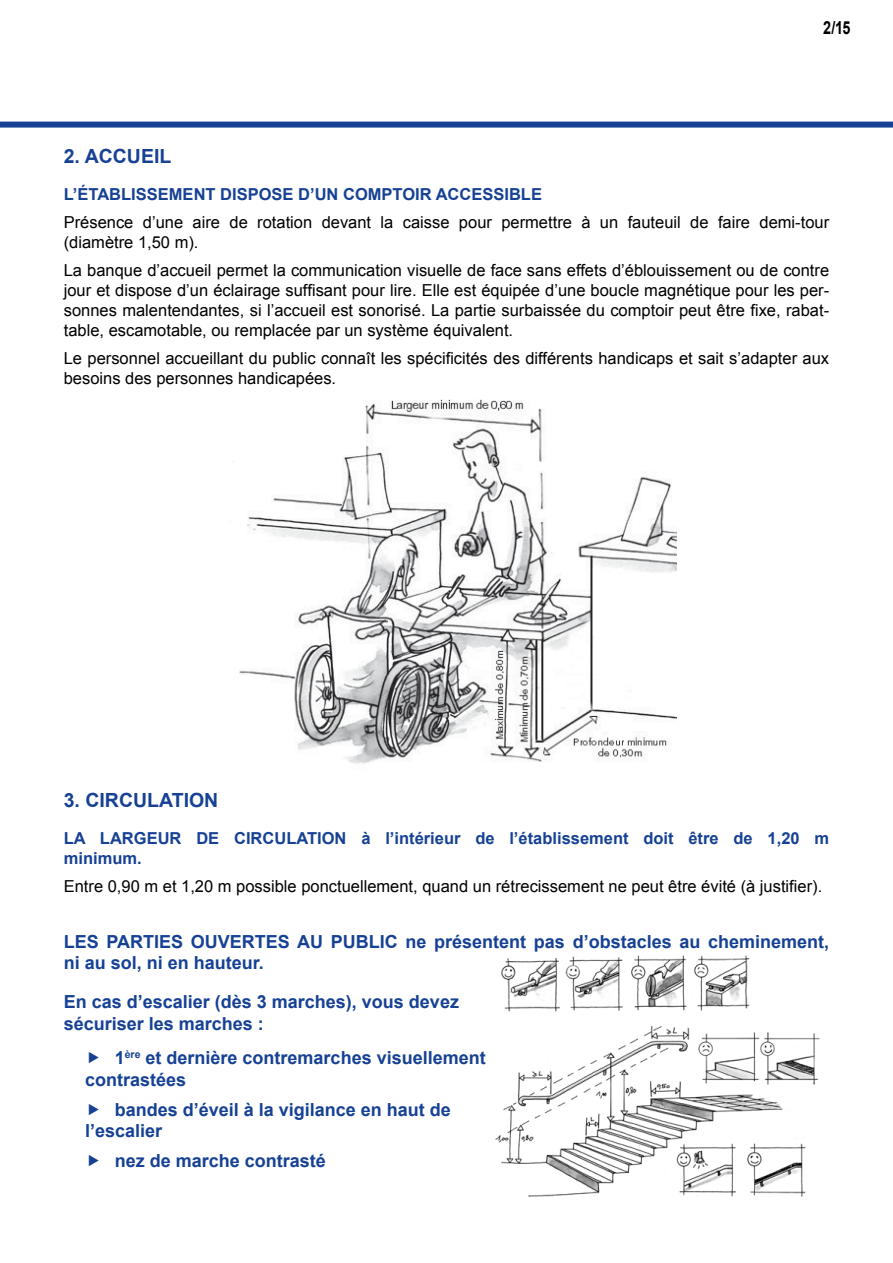
<style>
.page{position:relative;width:893px;height:1263px;background:#fff}
.page>*{position:absolute;margin:0;border:0;box-sizing:border-box;transform-origin:0 0}
.Titres{font:700 19.5px "Arial";color:#164194}
.Texte_réglementation{font:700 18px/21.6px "Arial";color:#164194}
.t1{font:700 18px "Arial";color:#000;scale:.8 1}
.Texte_courant{font:16.5px/19.8px "Arial";color:#000}
.Texte_courant-2{font:700 16.5px/19.8px "Arial";color:#164194}
</style>
<div class="page">
<div style="left:0;top:122px;width:893px;height:6px;background:#164194"></div>
<img style="left:239px;top:400px;width:437px;height:364px">
<img style="left:495px;top:955px;width:325px;height:242px">
<p class="t1" style="left:823px;top:16px;width:36px">2/15</p>
<p class="Titres" style="left:64px;top:143px;width:109px">2. ACCUEIL</p>
<p class="Texte_courant-2" style="left:64px;top:185px;width:480px">L’ÉTABLISSEMENT DISPOSE D’UN COMPTOIR ACCESSIBLE</p>
<p class="Texte_courant" style="left:64px;top:213px;width:767px">Présence d’une aire de rotation devant la caisse pour permettre à un fauteuil de faire demi-tour (diamètre 1,50 m).</p>
<p class="Texte_courant" style="left:64px;top:261px;width:767px;text-align:justify">La banque d’accueil permet la communication visuelle de face sans effets d’éblouissement ou de contre jour et dispose d’un éclairage suffisant pour lire. Elle est équipée d’une boucle magnétique pour les per&shy;sonnes malentendantes, si l’accueil est sonorisé. La partie surbaissée du comptoir peut être fixe, rabat&shy;table, escamotable, ou remplacée par un système équivalent.</p>
<p class="Texte_courant" style="left:64px;top:348px;width:767px">Le personnel accueillant du public connaît les spécificités des différents handicaps et sait s’adapter aux besoins des personnes handicapées.</p>
<p class="Titres" style="left:64px;top:787px;width:156px">3. CIRCULATION</p>
<p class="Texte_courant-2" style="left:64px;top:829px;width:767px">LA LARGEUR DE CIRCULATION à l’intérieur de l’établissement doit être de 1,20 m minimum.</p>
<p class="Texte_courant" style="left:64px;top:877px;width:760px">Entre 0,90 m et 1,20 m possible ponctuellement, quand un rétrecissement ne peut être évité (à justifier).</p>
<p class="Texte_réglementation" style="left:64px;top:931px;width:767px">LES PARTIES OUVERTES AU PUBLIC ne présentent pas d’obstacles au cheminement, ni au sol, ni en hauteur.</p>
<p class="Texte_réglementation" style="left:64px;top:991px;width:397px">En cas d’escalier (dès 3 marches), vous devez sécuriser les marches :</p>
<p class="Texte_réglementation" style="left:85px;top:1047px;width:402px;text-indent:30px">1<sup>ère</sup> et dernière contremarches visuellement contrastées</p>
<p class="Texte_réglementation" style="left:85px;top:1099px;width:367px;text-indent:30px">bandes d’éveil à la vigilance en haut de l’escalier</p>
<p class="Texte_réglementation" style="left:115px;top:1151px;width:213px">nez de marche contrasté</p>
</div>
